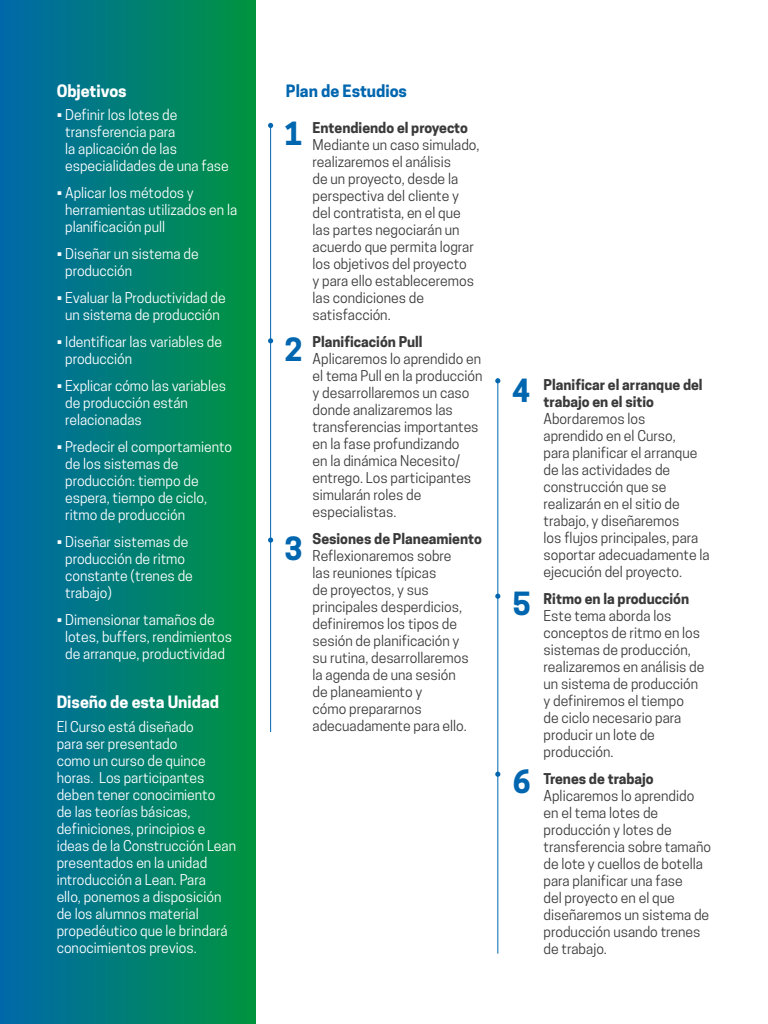
<style>
.page{position:relative;width:768px;height:1024px;background:#fff}
.page>*{position:absolute;margin:0;border:0;box-sizing:border-box;transform-origin:0 0}
.t1{font:700 30px "Cooper Hewitt";color:#0066af}
.t2{font:700 16px "Cooper Hewitt";color:#fff}
.t3{font:700 16px "Cooper Hewitt";color:#0066af}
.t4{font:14px/17px "Cooper Hewitt";color:#3a3a3a}
.t5{font:14px/17px "Cooper Hewitt";color:#fff}
.t6{font:700 14px/17px "Cooper Hewitt";color:#3a3a3a}
</style>
<div class="page">
<div style="left:0;top:0;width:256px;height:1024px;background:linear-gradient(to right,#0068ab,#00943f)"></div>
<hr style="left:270px;top:123px;width:1px;height:609px;background:#0066af">
<hr style="left:497px;top:378px;width:1px;height:576px;background:#0066af">
<svg style="left:268px;top:123px;width:5px;height:5px"></svg>
<svg style="left:495px;top:378px;width:5px;height:5px"></svg>
<svg style="left:268px;top:338px;width:5px;height:5px"></svg>
<svg style="left:495px;top:594px;width:5px;height:5px"></svg>
<svg style="left:268px;top:538px;width:5px;height:5px"></svg>
<svg style="left:495px;top:772px;width:5px;height:5px"></svg>
<p class="t2" style="left:57px;top:82px;width:72px">Objetivos</p>
<p class="t5" style="left:65px;top:106px;width:165px;text-indent:-8px">• Definir los lotes de transferencia para<br>la aplicación de las especialidades de una fase</p>
<p class="t5" style="left:65px;top:184px;width:174px;text-indent:-8px">• Aplicar los métodos y herramientas utilizados en la planificación pull</p>
<p class="t5" style="left:65px;top:245px;width:135px;text-indent:-8px">• Diseñar un sistema de producción</p>
<p class="t5" style="left:57px;top:289px;width:170px;text-align:center">• Evaluar la Productividad de un sistema de producción</p>
<p class="t5" style="left:65px;top:333px;width:158px;text-indent:-8px">• Identificar las variables de producción</p>
<p class="t5" style="left:65px;top:377px;width:162px;text-indent:-8px">• Explicar cómo las variables de producción están relacionadas</p>
<p class="t5" style="left:65px;top:438px;width:169px;text-indent:-8px">• Predecir el comportamiento de los sistemas de producción: tiempo de espera, tiempo de ciclo, ritmo de producción</p>
<p class="t5" style="left:65px;top:533px;width:129px;text-indent:-8px">• Diseñar sistemas de producción de ritmo constante (trenes de trabajo)</p>
<p class="t5" style="left:65px;top:611px;width:168px;text-indent:-8px">• Dimensionar tamaños de lotes, buffers, rendimientos de arranque, productividad</p>
<p class="t2" style="left:57px;top:693px;width:164px">Diseño de esta Unidad</p>
<p class="t3" style="left:286px;top:82px;width:123px">Plan de Estudios</p>
<h1 class="t1" style="left:284px;top:116px;width:19px">1</h1>
<h1 class="t1" style="left:284px;top:332px;width:19px">2</h1>
<h1 class="t1" style="left:284px;top:531px;width:19px">3</h1>
<p class="t6" style="left:313px;top:120px;width:157px">Entendiendo el proyecto</p>
<p class="t4" style="left:313px;top:137px;width:169px">Mediante un caso simulado, realizaremos el análisis<br>de un proyecto, desde la perspectiva del cliente y del contratista, en el que las partes negociarán un acuerdo que permita lograr los objetivos del proyecto<br>y para ello estableceremos las condiciones de satisfacción.</p>
<p class="t6" style="left:313px;top:334px;width:112px">Planificación Pull</p>
<p class="t4" style="left:313px;top:351px;width:171px">Aplicaremos lo aprendido en el tema Pull en la producción y desarrollaremos un caso donde analizaremos las transferencias importantes en la fase profundizando<br>en la dinámica Necesito/ entrego. Los participantes simularán roles de especialistas.</p>
<p class="t6" style="left:313px;top:531px;width:171px">Sesiones de Planeamiento</p>
<p class="t4" style="left:313px;top:548px;width:158px">Reflexionaremos sobre las reuniones típicas<br>de proyectos, y sus principales desperdicios, definiremos los tipos de sesión de planificación y su rutina, desarrollaremos la agenda de una sesión de planeamiento y<br>cómo prepararnos</p>
<p class="t5" style="left:57px;top:719px;width:139px">El Curso está diseñado</p>
<p class="t4" style="left:313px;top:718px;width:156px">adecuadamente para ello.</p>
<p class="t5" style="left:57px;top:736px;width:181px">para ser presentado<br>como un curso de quince horas. Los participantes deben tener conocimiento<br>de las teorías básicas, definiciones, principios e ideas de la Construcción Lean presentados en la unidad introducción a Lean. Para<br>ello, ponemos a disposición de los alumnos material propedéutico que le brindará conocimientos previos.</p>
<h1 class="t1" style="left:512px;top:373px;width:19px">4</h1>
<h1 class="t1" style="left:513px;top:586px;width:19px">5</h1>
<h1 class="t1" style="left:513px;top:764px;width:19px">6</h1>
<p class="t6" style="left:544px;top:376px;width:161px">Planificar el arranque del trabajo en el sitio</p>
<p class="t4" style="left:544px;top:410px;width:168px">Abordaremos los<br>aprendido en el Curso,<br>para planificar el arranque de las actividades de construcción que se realizarán en el sitio de trabajo, y diseñaremos<br>los flujos principales, para soportar adecuadamente la ejecución del proyecto.</p>
<p class="t6" style="left:544px;top:590px;width:147px">Ritmo en la producción</p>
<p class="t4" style="left:544px;top:607px;width:162px">Este tema aborda los conceptos de ritmo en los sistemas de producción, realizaremos en análisis de un sistema de producción y definiremos el tiempo<br>de ciclo necesario para producir un lote de producción.</p>
<p class="t6" style="left:544px;top:770px;width:112px">Trenes de trabajo</p>
<p class="t4" style="left:544px;top:787px;width:169px">Aplicaremos lo aprendido en el tema lotes de producción y lotes de transferencia sobre tamaño de lote y cuellos de botella para planificar una fase<br>del proyecto en el que diseñaremos un sistema de producción usando trenes de trabajo.</p>
</div>
